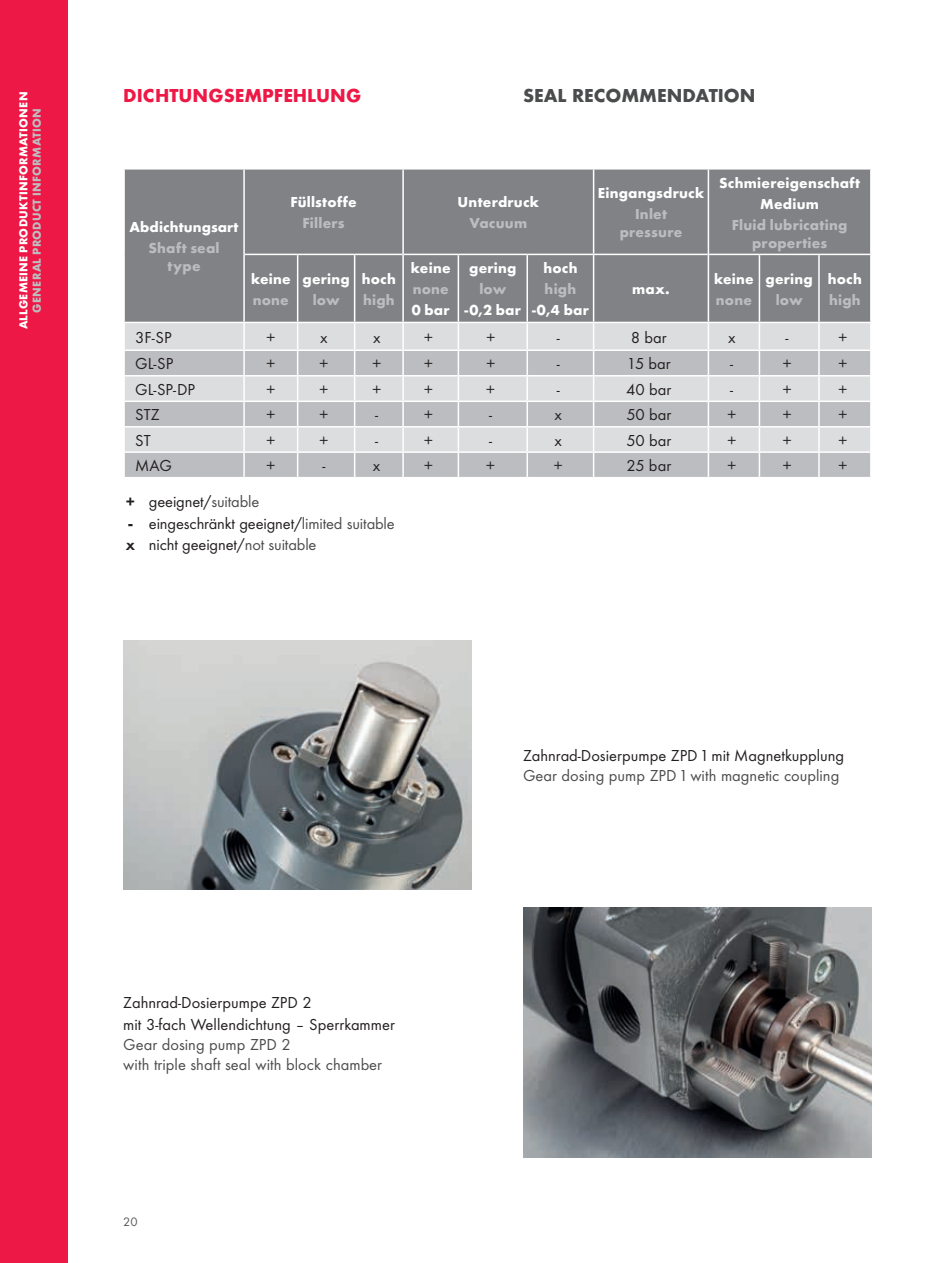
<style>
.page{position:relative;width:944px;height:1263px;background:#fff}
.page>*{position:absolute;margin:0;border:0;box-sizing:border-box;transform-origin:0 0}
.t1{font:800 19.5px "Function";color:#ed1845}
.t2{font:800 19.5px "Function";color:#4b4c4d}
.t3{font:16.5px/21.8px "Function";color:#231f20}
.t4{font:16.5px/19.8px "Function";color:#4b4c4d}
.t5{font:800 15px/21px "Function";letter-spacing:.015em;color:#fff;text-align:center}
.t6{font:800 15px/18px "Function";letter-spacing:.015em;color:#bcbdc0;text-align:center}
.t7{font:12.75px "Function";color:#57585a}
.t8{font:800 12px "Function";letter-spacing:.025em;color:#fff}
.t9{font:800 12px "Function";letter-spacing:.025em;color:#bcbdc0}
.s1{font-weight:800}
.s2{color:#4b4c4d}
.s3{font-weight:700}
</style>
<div class="page">
<div style="left:0;top:0;width:68px;height:1263px;background:#ed1845"></div>
<div style="left:125px;top:170px;width:745px;height:152px;background:#808285"></div>
<div style="left:125px;top:323px;width:118px;height:26px;background:#dcdddf"></div>
<svg style="left:125px;top:351px;width:118px;height:126px;background:#c8c9cc"></svg>
<hr style="left:123px;top:375px;width:121px;height:1px;background:#fff">
<hr style="left:123px;top:400px;width:121px;height:2px;background:#fff">
<hr style="left:123px;top:426px;width:121px;height:2px;background:#fff">
<hr style="left:123px;top:451px;width:121px;height:2px;background:#fff">
<svg style="left:244px;top:254px;width:627px;height:223px;background:#b8babc"></svg>
<hr style="left:818px;top:453px;width:2px;height:24px;background:#fff">
<hr style="left:870px;top:453px;width:2px;height:24px;background:#fff">
<hr style="left:243px;top:170px;width:2px;height:84px;background:#fff">
<hr style="left:402px;top:170px;width:2px;height:84px;background:#fff">
<hr style="left:593px;top:170px;width:1px;height:84px;background:#fff">
<hr style="left:708px;top:170px;width:1px;height:84px;background:#fff">
<hr style="left:243px;top:254px;width:2px;height:68px;background:#fff">
<hr style="left:297px;top:255px;width:1px;height:67px;background:#fff">
<hr style="left:354px;top:255px;width:1px;height:67px;background:#fff">
<hr style="left:402px;top:254px;width:2px;height:68px;background:#fff">
<hr style="left:458px;top:255px;width:1px;height:67px;background:#fff">
<hr style="left:526px;top:255px;width:2px;height:67px;background:#fff">
<hr style="left:708px;top:254px;width:1px;height:68px;background:#fff">
<hr style="left:759px;top:255px;width:1px;height:67px;background:#fff">
<hr style="left:818px;top:255px;width:2px;height:67px;background:#fff">
<hr style="left:870px;top:254px;width:2px;height:68px;background:#fff">
<hr style="left:244px;top:322px;width:54px;height:1px;background:#fff">
<hr style="left:298px;top:322px;width:57px;height:1px;background:#fff">
<hr style="left:355px;top:322px;width:48px;height:1px;background:#fff">
<hr style="left:403px;top:322px;width:55px;height:1px;background:#fff">
<hr style="left:458px;top:322px;width:69px;height:1px;background:#fff">
<hr style="left:527px;top:322px;width:67px;height:1px;background:#fff">
<hr style="left:594px;top:322px;width:114px;height:1px;background:#fff">
<hr style="left:708px;top:322px;width:51px;height:1px;background:#fff">
<hr style="left:759px;top:322px;width:60px;height:1px;background:#fff">
<hr style="left:819px;top:322px;width:53px;height:1px;background:#fff">
<hr style="left:593px;top:255px;width:1px;height:67px;background:#fff">
<img style="left:123px;top:640px;width:349px;height:250px">
<img style="left:523px;top:908px;width:349px;height:249px">
<p class="t8" style="left:16px;top:329px;width:239px;rotate:-90deg">ALLGEMEINE PRODUKTINFORMATIONEN</p>
<p class="t9" style="left:30px;top:313px;width:206px;rotate:-90deg">GENERAL PRODUCT INFORMATION</p>
<p class="t1" style="left:123px;top:84px;width:240px">DICHTUNGSEMPFEHLUNG</p>
<p class="t2" style="left:523px;top:84px;width:234px">SEAL RECOMMENDATION</p>
<p class="t5" style="left:130px;top:217px;width:110px">Abdichtungsart</p>
<p class="t6" style="left:148px;top:239px;width:73px">Shaft seal type</p>
<p class="t5" style="left:290px;top:192px;width:68px">Füllstoffe</p>
<p class="t6" style="left:303px;top:214px;width:44px">Fillers</p>
<p class="t5" style="left:251px;top:268px;width:41px">keine</p>
<p class="t6" style="left:253px;top:290px;width:38px">none</p>
<p class="t5" style="left:303px;top:268px;width:49px">gering</p>
<p class="t6" style="left:313px;top:290px;width:28px">low</p>
<p class="t5" style="left:362px;top:268px;width:36px">hoch</p>
<p class="t6" style="left:363px;top:290px;width:33px">high</p>
<p class="t5" style="left:458px;top:192px;width:83px">Unterdruck</p>
<p class="t6" style="left:470px;top:214px;width:59px">Vacuum</p>
<p class="t5" style="left:411px;top:257px;width:41px">keine</p>
<p class="t6" style="left:413px;top:280px;width:38px">none</p>
<p class="t5" style="left:412px;top:299px;width:39px">0 bar</p>
<p class="t5" style="left:469px;top:257px;width:49px">gering</p>
<p class="t6" style="left:479px;top:280px;width:28px">low</p>
<p class="t5" style="left:465px;top:299px;width:58px">-0,2 bar</p>
<p class="t5" style="left:543px;top:257px;width:36px">hoch</p>
<p class="t6" style="left:545px;top:280px;width:33px">high</p>
<p class="t5" style="left:532px;top:299px;width:58px">-0,4 bar</p>
<p class="t5" style="left:598px;top:183px;width:108px">Eingangsdruck</p>
<p class="t6" style="left:620px;top:205px;width:64px">Inlet pressure</p>
<p class="t5" style="left:632px;top:278px;width:39px">max.</p>
<p class="t5" style="left:719px;top:172px;width:142px">Schmiereigenschaft<br>Medium</p>
<p class="t6" style="left:732px;top:216px;width:117px">Fluid lubricating properties</p>
<p class="t5" style="left:714px;top:268px;width:41px">keine</p>
<p class="t6" style="left:716px;top:290px;width:38px">none</p>
<p class="t5" style="left:766px;top:268px;width:49px">gering</p>
<p class="t6" style="left:776px;top:290px;width:28px">low</p>
<p class="t5" style="left:828px;top:268px;width:36px">hoch</p>
<p class="t6" style="left:829px;top:290px;width:33px">high</p>
<p class="t3" style="left:135px;top:326px;width:38px">3F-SP</p>
<p class="t3" style="left:266px;top:326px;width:11px">+</p>
<p class="t3" style="left:320px;top:326px;width:9px">x</p>
<p class="t3" style="left:373px;top:326px;width:9px">x</p>
<p class="t3" style="left:424px;top:326px;width:11px">+</p>
<p class="t3" style="left:486px;top:326px;width:11px">+</p>
<p class="t3" style="left:557px;top:326px;width:4px">-</p>
<p class="t3" style="left:631px;top:326px;width:37px">8 bar</p>
<p class="t3" style="left:728px;top:326px;width:9px">x</p>
<p class="t3" style="left:786px;top:326px;width:4px">-</p>
<p class="t3" style="left:838px;top:326px;width:11px">+</p>
<p class="t3" style="left:135px;top:353px;width:40px">GL-SP</p>
<p class="t3" style="left:266px;top:353px;width:11px">+</p>
<p class="t3" style="left:319px;top:353px;width:11px">+</p>
<p class="t3" style="left:372px;top:353px;width:11px">+</p>
<p class="t3" style="left:424px;top:353px;width:11px">+</p>
<p class="t3" style="left:486px;top:353px;width:11px">+</p>
<p class="t3" style="left:557px;top:353px;width:4px">-</p>
<p class="t3" style="left:627px;top:353px;width:45px">15 bar</p>
<p class="t3" style="left:730px;top:353px;width:4px">-</p>
<p class="t3" style="left:782px;top:353px;width:11px">+</p>
<p class="t3" style="left:838px;top:353px;width:11px">+</p>
<p class="t3" style="left:135px;top:378px;width:62px">GL-SP-DP</p>
<p class="t3" style="left:266px;top:378px;width:11px">+</p>
<p class="t3" style="left:319px;top:378px;width:11px">+</p>
<p class="t3" style="left:372px;top:378px;width:11px">+</p>
<p class="t3" style="left:424px;top:378px;width:11px">+</p>
<p class="t3" style="left:486px;top:378px;width:11px">+</p>
<p class="t3" style="left:557px;top:378px;width:4px">-</p>
<p class="t3" style="left:626px;top:378px;width:47px">40 bar</p>
<p class="t3" style="left:730px;top:378px;width:4px">-</p>
<p class="t3" style="left:782px;top:378px;width:11px">+</p>
<p class="t3" style="left:838px;top:378px;width:11px">+</p>
<p class="t3" style="left:135px;top:404px;width:26px">STZ</p>
<p class="t3" style="left:266px;top:404px;width:11px">+</p>
<p class="t3" style="left:319px;top:404px;width:11px">+</p>
<p class="t3" style="left:375px;top:404px;width:4px">-</p>
<p class="t3" style="left:424px;top:404px;width:11px">+</p>
<p class="t3" style="left:489px;top:404px;width:4px">-</p>
<p class="t3" style="left:554px;top:404px;width:9px">x</p>
<p class="t3" style="left:626px;top:404px;width:46px">50 bar</p>
<p class="t3" style="left:727px;top:404px;width:11px">+</p>
<p class="t3" style="left:782px;top:404px;width:11px">+</p>
<p class="t3" style="left:838px;top:404px;width:11px">+</p>
<p class="t3" style="left:135px;top:429px;width:17px">ST</p>
<p class="t3" style="left:266px;top:429px;width:11px">+</p>
<p class="t3" style="left:319px;top:429px;width:11px">+</p>
<p class="t3" style="left:375px;top:429px;width:4px">-</p>
<p class="t3" style="left:424px;top:429px;width:11px">+</p>
<p class="t3" style="left:489px;top:429px;width:4px">-</p>
<p class="t3" style="left:554px;top:429px;width:9px">x</p>
<p class="t3" style="left:626px;top:429px;width:46px">50 bar</p>
<p class="t3" style="left:727px;top:429px;width:11px">+</p>
<p class="t3" style="left:782px;top:429px;width:11px">+</p>
<p class="t3" style="left:838px;top:429px;width:11px">+</p>
<p class="t3" style="left:135px;top:455px;width:38px">MAG</p>
<p class="t3" style="left:266px;top:455px;width:11px">+</p>
<p class="t3" style="left:322px;top:455px;width:4px">-</p>
<p class="t3" style="left:373px;top:455px;width:9px">x</p>
<p class="t3" style="left:424px;top:455px;width:11px">+</p>
<p class="t3" style="left:486px;top:455px;width:11px">+</p>
<p class="t3" style="left:554px;top:455px;width:11px">+</p>
<p class="t3" style="left:626px;top:455px;width:46px">25 bar</p>
<p class="t3" style="left:727px;top:455px;width:11px">+</p>
<p class="t3" style="left:782px;top:455px;width:11px">+</p>
<p class="t3" style="left:838px;top:455px;width:11px">+</p>
<p class="t3" style="left:126px;top:490px;width:135px"><span class="s1">+</span> geeignet/<span class="s2">suitable</span></p>
<p class="t3" style="left:126px;top:512px;width:270px"><span class="s1">-</span> eingeschränkt geeignet/<span class="s2">limited suitable </span><span class="s3">x</span> nicht geeignet/<span class="s2">not suitable</span></p>
<p class="t3" style="left:523px;top:745px;width:323px">Zahnrad-Dosierpumpe ZPD1mit Magnetkupplung</p>
<p class="t4" style="left:523px;top:766px;width:318px">Gear dosing pump ZPD1with magnetic coupling</p>
<p class="t3" style="left:123px;top:991px;width:273px;line-height:22.5px">Zahnrad-Dosierpumpe ZPD 2<br>mit 3-fach Wellendichtung – Sperrkammer</p>
<p class="t4" style="left:123px;top:1035px;width:260px">Gear dosing pump ZPD 2<br>with triple shaft seal with block chamber</p>
<p class="t7" style="left:123px;top:1214px;width:16px">20</p>
</div>
